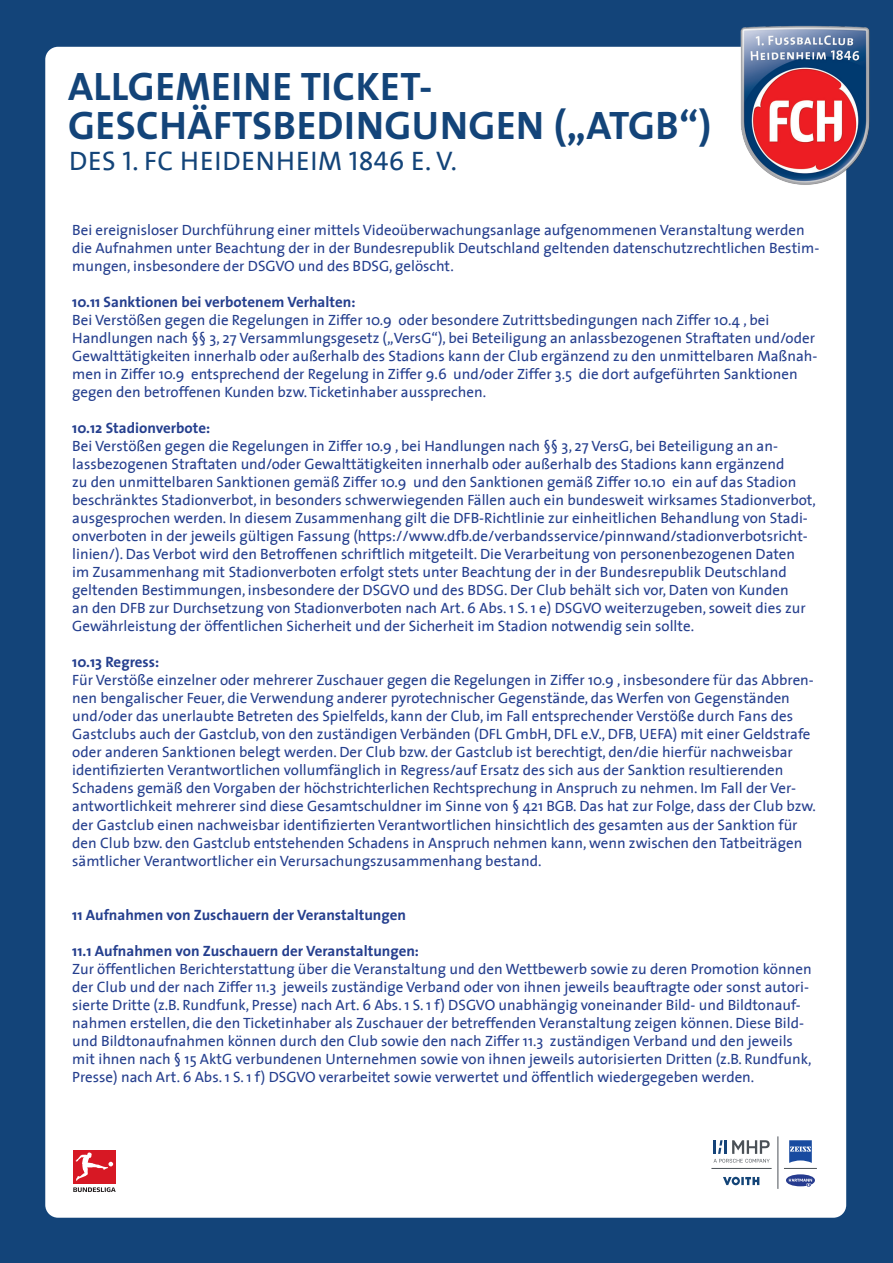
<style>
.page{position:relative;width:893px;height:1263px;background:#134479}
.page>*{position:absolute;margin:0;border:0;box-sizing:border-box;transform-origin:0 0}
.t1{font:39.9px/38.7px "The Sans Bold Caps";letter-spacing:.01em;color:#134479}
.t2{font:27px "The Sans Caps";letter-spacing:.025em;color:#134479}
.t3{font:15px/18px "The Sans";color:#253f8e}
.t4{font:700 15px "The Sans";color:#253f8e}
</style>
<div class="page">
<div style="left:45px;top:47px;width:801px;height:1171px;background:#fff;border-radius:13px"></div>
<img style="left:737px;top:25px;width:133px;height:176px">
<div style="left:73px;top:1150px;width:43px;height:33px;background:#d71824"></div>
<svg style="left:76px;top:1152px;width:37px;height:29px"></svg>
<svg style="left:73px;top:1187px;width:43px;height:5px"></svg>
<hr style="left:778px;top:1136px;width:1px;height:53px;background:#4b5157">
<hr style="left:711px;top:1168px;width:61px;height:1px;background:#4b5157">
<hr style="left:784px;top:1168px;width:33px;height:1px;background:#4b5157">
<svg style="left:723px;top:1177px;width:36px;height:8px"></svg>
<svg style="left:713px;top:1140px;width:57px;height:23px"></svg>
<svg style="left:786px;top:1174px;width:29px;height:13px"></svg>
<svg style="left:789px;top:1140px;width:23px;height:23px"></svg>
<h1 class="t1" style="left:68px;top:66px;width:645px">ALLGEMEINE TICKET-<br>GESCHÄFTSBEDINGUNGEN („ATGB“)</h1>
<h2 class="t2" style="left:69px;top:138px;width:390px">DES 1. FC HEIDENHEIM 1846 E. V.</h2>
<p class="t3" style="left:72px;top:221px;width:748px">Bei ereignisloser Durchführung einer mittels Videoüberwachungsanlage aufgenommenen Veranstaltung werden die Aufnahmen unter Beachtung der in der Bundesrepublik Deutschland geltenden datenschutzrechtlichen Bestim&shy;mungen, insbesondere der DSGVO und des BDSG, gelöscht.</p>
<p class="t4" style="left:72px;top:290px;width:285px">10.11 Sanktionen bei verbotenem Verhalten:</p>
<p class="t3" style="left:72px;top:311px;width:747px">Bei Verstößen gegen die Regelungen in Ziffer 10.9 oder besondere Zutrittsbedingungen nach Ziffer 10.4 , bei Handlungen nach §§ 3, 27 Versammlungsgesetz („VersG“), bei Beteiligung an anlassbezogenen Straftaten und/oder Gewalttätigkeiten innerhalb oder außerhalb des Stadions kann der Club ergänzend zu den unmittelbaren Maßnah&shy;men in Ziffer 10.9 entsprechend der Regelung in Ziffer 9.6 und/oder Ziffer 3.5 die dort aufgeführten Sanktionen gegen den betroffenen Kunden bzw. Ticketinhaber aussprechen.</p>
<p class="t4" style="left:72px;top:416px;width:139px">10.12 Stadionverbote:</p>
<p class="t3" style="left:72px;top:437px;width:745px">Bei Verstößen gegen die Regelungen in Ziffer 10.9 , bei Handlungen nach §§ 3, 27 VersG, bei Beteiligung an an&shy;lassbezogenen Straftaten und/oder Gewalttätigkeiten innerhalb oder außerhalb des Stadions kann ergänzend<br>zu den unmittelbaren Sanktionen gemäß Ziffer 10.9 und den Sanktionen gemäß Ziffer 10.10 ein auf das Stadion beschränktes Stadionverbot, in besonders schwerwiegenden Fällen auch ein bundesweit wirksames Stadionverbot, ausgesprochen werden. In diesem Zusammenhang gilt die DFB-Richtlinie zur einheitlichen Behandlung von Stadi&shy;onverboten in der jeweils gültigen Fassung (https://www.dfb.de/verbandsservice/pinnwand/stadionverbotsricht&shy;linien/). Das Verbot wird den Betroffenen schriftlich mitgeteilt. Die Verarbeitung von personenbezogenen Daten im Zusammenhang mit Stadionverboten erfolgt stets unter Beachtung der in der Bundesrepublik Deutschland geltenden Bestimmungen, insbesondere der DSGVO und des BDSG. Der Club behält sich vor, Daten von Kunden<br>an den DFB zur Durchsetzung von Stadionverboten nach Art. 6 Abs. 1 S. 1 e) DSGVO weiterzugeben, soweit dies zur Gewährleistung der öffentlichen Sicherheit und der Sicherheit im Stadion notwendig sein sollte.</p>
<p class="t4" style="left:72px;top:650px;width:88px">10.13 Regress:</p>
<p class="t3" style="left:72px;top:671px;width:745px">Für Verstöße einzelner oder mehrerer Zuschauer gegen die Regelungen in Ziffer 10.9 , insbesondere für das Abbren&shy;nen bengalischer Feuer, die Verwendung anderer pyrotechnischer Gegenstände, das Werfen von Gegenständen und/oder das unerlaubte Betreten des Spielfelds, kann der Club, im Fall entsprechender Verstöße durch Fans des Gastclubs auch der Gastclub, von den zuständigen Verbänden (DFL GmbH, DFL e.V., DFB, UEFA) mit einer Geldstrafe oder anderen Sanktionen belegt werden. Der Club bzw. der Gastclub ist berechtigt, den/die hierfür nachweisbar identifizierten Verantwortlichen vollumfänglich in Regress/auf Ersatz des sich aus der Sanktion resultierenden Schadens gemäß den Vorgaben der höchstrichterlichen Rechtsprechung in Anspruch zu nehmen. Im Fall der Ver&shy;antwortlichkeit mehrerer sind diese Gesamtschuldner im Sinne von § 421 BGB. Das hat zur Folge, dass der Club bzw. der Gastclub einen nachweisbar identifizierten Verantwortlichen hinsichtlich des gesamten aus der Sanktion für den Club bzw. den Gastclub entstehenden Schadens in Anspruch nehmen kann, wenn zwischen den Tatbeiträgen sämtlicher Verantwortlicher ein Verursachungszusammenhang bestand.</p>
<p class="t4" style="left:72px;top:902px;width:335px">11 Aufnahmen von Zuschauern der Veranstaltungen</p>
<p class="t4" style="left:72px;top:938px;width:348px">11.1 Aufnahmen von Zuschauern der Veranstaltungen:</p>
<p class="t3" style="left:72px;top:959px;width:741px">Zur öffentlichen Berichterstattung über die Veranstaltung und den Wettbewerb sowie zu deren Promotion können der Club und der nach Ziffer 11.3 jeweils zuständige Verband oder von ihnen jeweils beauftragte oder sonst autori&shy;sierte Dritte (z.B. Rundfunk, Presse) nach Art. 6 Abs. 1 S. 1 f) DSGVO unabhängig voneinander Bild- und Bildtonauf&shy;nahmen erstellen, die den Ticketinhaber als Zuschauer der betreffenden Veranstaltung zeigen können. Diese Bild&shy;und Bildtonaufnahmen können durch den Club sowie den nach Ziffer 11.3 zuständigen Verband und den jeweils mit ihnen nach § 15 AktG verbundenen Unternehmen sowie von ihnen jeweils autorisierten Dritten (z.B. Rundfunk, Presse) nach Art. 6 Abs. 1 S. 1 f) DSGVO verarbeitet sowie verwertet und öffentlich wiedergegeben werden.</p>
</div>
